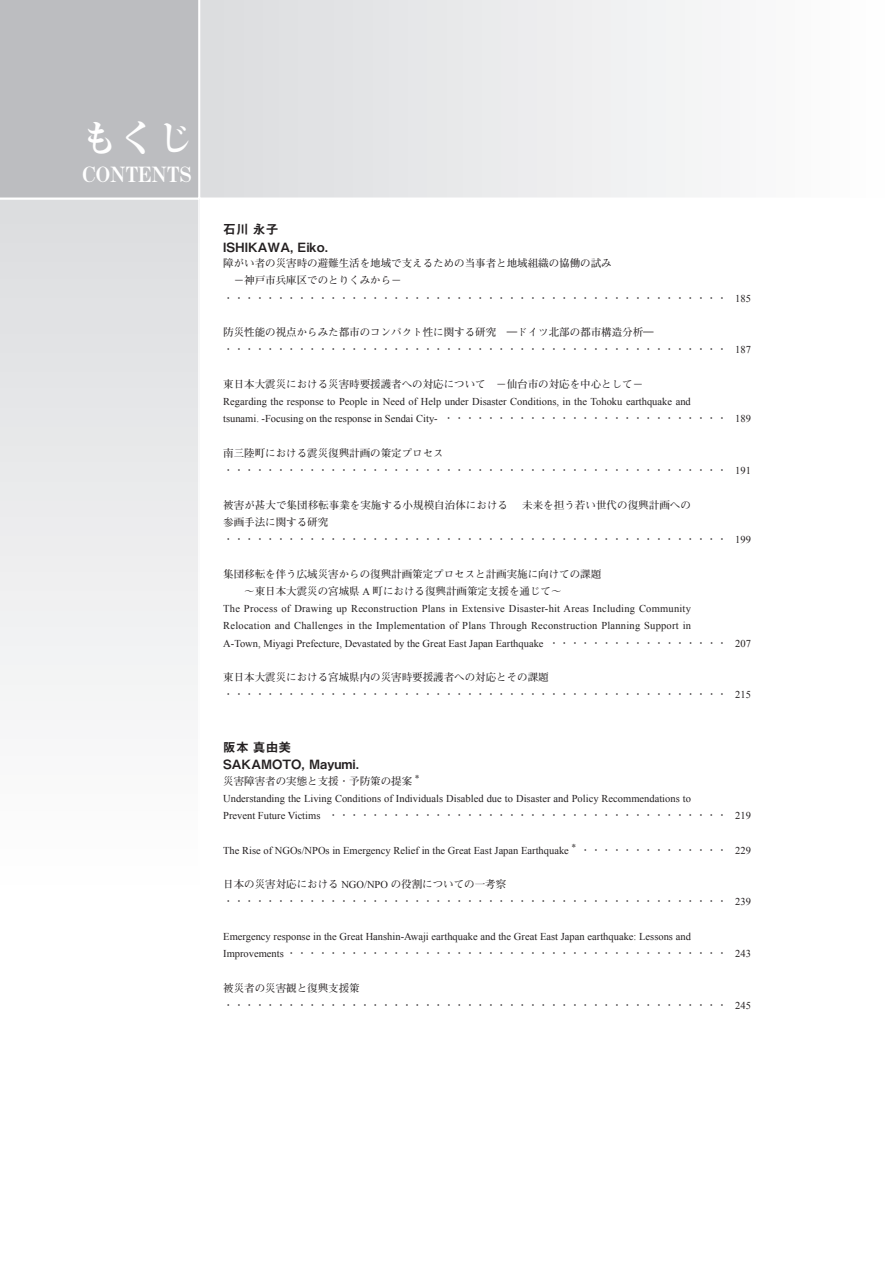
<style>
.page{position:relative;width:893px;height:1263px;background:#fff}
.page>*{position:absolute;margin:0;border:0;box-sizing:border-box;transform-origin:0 0}
.t1{font:37.5px "Midashi Min Pro MA31";color:#fff}
.t2{font:21px "Midashi Min Pro MA31";color:#fff}
.t3{font:12.75px/17.2px "Midashi Go Pro MB31";color:#231f20}
.t4{font:700 10.5px/17.2px "Futo Min A101 Pro";color:#231f20}
.t5{font:10.5px/17.2px "Times New Roman";color:#231f20}
.t6{font:10.5px/17.2px "Times New Roman";letter-spacing:.02em;color:#231f20}
.t7{font:700 6.15px "Futo Min A101 Pro";color:#231f20}
.s1{font-family:"Times New Roman";font-weight:400}
.s2{font-family:"Futo Min A101 Pro";font-weight:700}
</style>
<div class="page">
<svg style="left:200px;top:0;width:502px;height:198px"></svg>
<svg style="left:0;top:200px;width:198px;height:501px"></svg>
<div style="left:0;top:0;width:199px;height:198px;background:#bcbdc0"></div>
<h1 class="t1" style="left:81px;top:109px;width:114px">もくじ</h1>
<h2 class="t2" style="left:83px;top:158px;width:110px">CONTENTS</h2>
<p class="t3" style="left:223px;top:219px;width:106px">石川 永子<br>ISHIKAWA, Eiko.</p>
<p class="t4" style="left:223px;top:253px;width:390px">障がい者の災害時の避難生活を地域で支えるための当事者と地域組織の協働の試み</p>
<p class="t4" style="left:234px;top:270px;width:169px">－神戸市兵庫区でのとりくみから－</p>
<p class="t4" style="left:223px;top:288px;width:529px">・・・・・・・・・・・・・・・・・・・・・・・・・・・・・・・・・・・・・・・・・・・・・・・・ <span class="s1">185</span></p>
<p class="t4" style="left:223px;top:322px;width:529px">防災性能の視点からみた都市のコンパクト性に関する研究 ―ドイツ北部の都市構造分析―<br>・・・・・・・・・・・・・・・・・・・・・・・・・・・・・・・・・・・・・・・・・・・・・・・・ <span class="s1">187</span></p>
<p class="t4" style="left:223px;top:374px;width:421px">東日本大震災における災害時要援護者への対応について －仙台市の対応を中心として－</p>
<p class="t5" style="left:223px;top:393px;width:529px">Regarding the response to People in Need of Help under Disaster Conditions, in the Tohoku earthquake and<br>tsunami. -Focusing on the response in Sendai City- <span class="s2">・・・・・・・・・・・・・・・・・・・・・・・・・・・</span> 189</p>
<p class="t4" style="left:223px;top:443px;width:529px">南三陸町における震災復興計画の策定プロセス<br>・・・・・・・・・・・・・・・・・・・・・・・・・・・・・・・・・・・・・・・・・・・・・・・・ <span class="s1">191</span></p>
<p class="t4" style="left:223px;top:495px;width:286px">被害が甚大で集団移転事業を実施する小規模自治体における</p>
<p class="t4" style="left:522px;top:495px;width:170px">未来を担う若い世代の復興計画への</p>
<p class="t4" style="left:223px;top:512px;width:529px">参画手法に関する研究<br>・・・・・・・・・・・・・・・・・・・・・・・・・・・・・・・・・・・・・・・・・・・・・・・・ <span class="s1">199</span></p>
<p class="t4" style="left:244px;top:564px;width:358px;text-indent:-21px">集団移転を伴う広域災害からの復興計画策定プロセスと計画実施に向けての課題～東日本大震災の宮城県 <span class="s1">A</span> 町における復興計画策定支援を通じて～</p>
<p class="t6" style="left:223px;top:600px;width:529px">The Process of Drawing up Reconstruction Plans in Extensive Disaster-hit Areas Including Community<br>Relocation and Challenges in the Implementation of Plans Through Reconstruction Planning Support in<br>A-Town, Miyagi Prefecture, Devastated by the Great East Japan Earthquake <span class="s2">・・・・・・・・・・・・・・・・・</span> 207</p>
<p class="t4" style="left:223px;top:667px;width:529px">東日本大震災における宮城県内の災害時要援護者への対応とその課題<br>・・・・・・・・・・・・・・・・・・・・・・・・・・・・・・・・・・・・・・・・・・・・・・・・ <span class="s1">215</span></p>
<p class="t3" style="left:223px;top:737px;width:137px">阪本 真由美<br>SAKAMOTO, Mayumi.</p>
<p class="t4" style="left:223px;top:771px;width:190px">災害障害者の実態と支援・予防策の提案</p>
<p class="t7" style="left:414px;top:772px;width:8px">＊</p>
<p class="t5" style="left:223px;top:789px;width:469px">Understanding the Living Conditions of Individuals Disabled due to Disaster and Policy Recommendations to</p>
<p class="t4" style="left:223px;top:805px;width:529px"><span class="s1">Prevent Future Victims</span> ・・・・・・・・・・・・・・・・・・・・・・・・・・・・・・・・・・・・・・ <span class="s1">219</span></p>
<p class="t5" style="left:223px;top:841px;width:347px">The Rise of NGOs/NPOs in Emergency Relief in the Great East Japan Earthquake</p>
<p class="t7" style="left:571px;top:841px;width:8px">＊</p>
<p class="t4" style="left:580px;top:840px;width:172px">・・・・・・・・・・・・・・ <span class="s1">229</span></p>
<p class="t4" style="left:223px;top:874px;width:529px">日本の災害対応における <span class="s1">NGO/NPO</span> の役割についての一考察<br>・・・・・・・・・・・・・・・・・・・・・・・・・・・・・・・・・・・・・・・・・・・・・・・・ <span class="s1">239</span></p>
<p class="t5" style="left:223px;top:927px;width:469px">Emergency response in the Great Hanshin-Awaji earthquake and the Great East Japan earthquake: Lessons and</p>
<p class="t4" style="left:223px;top:943px;width:529px"><span class="s1">Improvements</span> ・・・・・・・・・・・・・・・・・・・・・・・・・・・・・・・・・・・・・・・・・・ <span class="s1">243</span></p>
<p class="t4" style="left:223px;top:978px;width:529px">被災者の災害観と復興支援策<br>・・・・・・・・・・・・・・・・・・・・・・・・・・・・・・・・・・・・・・・・・・・・・・・・ <span class="s1">245</span></p>
</div>
